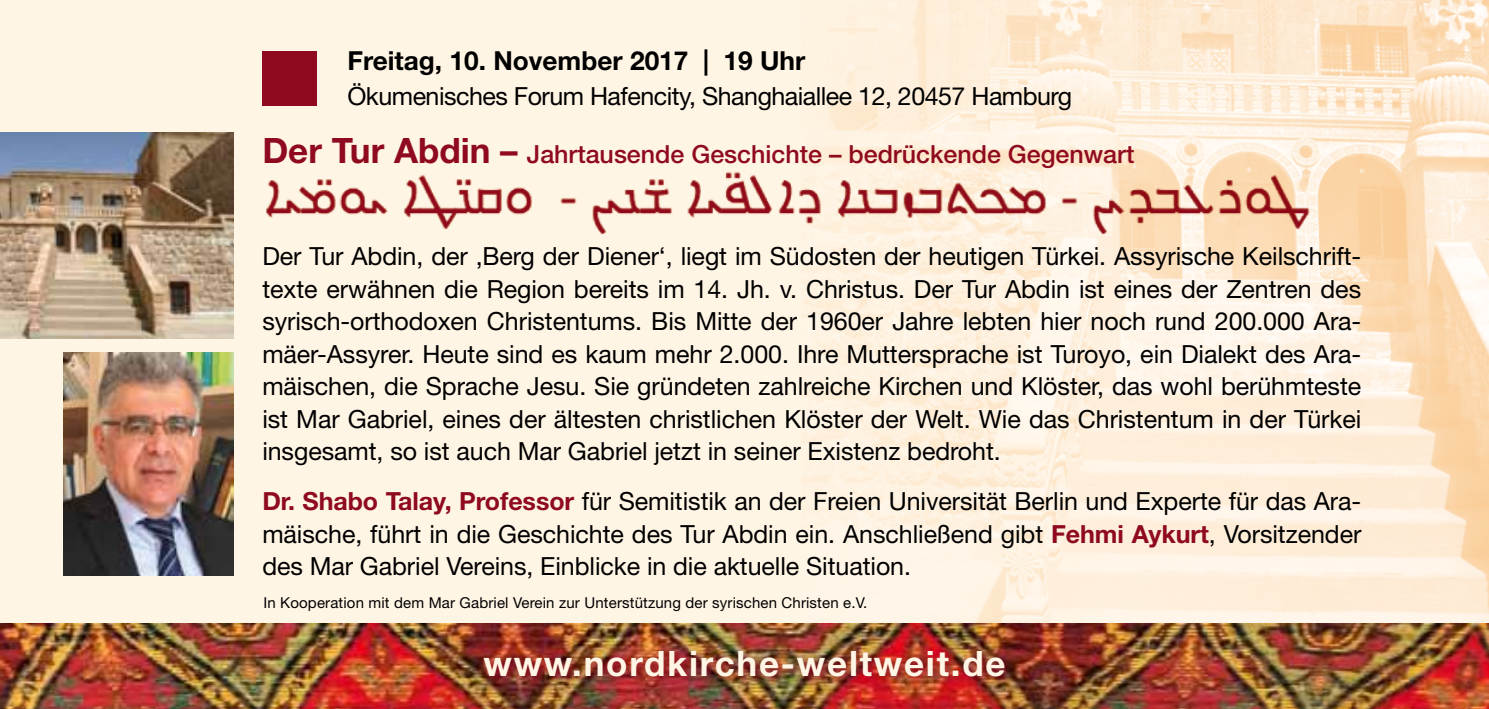
<style>
.page{position:relative;width:1489px;height:709px;background:#fff}
.page>*{position:absolute;margin:0;border:0;box-sizing:border-box;transform-origin:0 0}
.t1{font:700 35px "Helvetica Neue LT Std";letter-spacing:.05em;color:#fff5e5}
.t2{font:700 26.25px "Helvetica Neue LT Std";color:#000}
.t3{font:25px/32.5px "Helvetica Neue LT Std";letter-spacing:-.005em;color:#000;text-align:justify}
.t4{font:500 25px "Helvetica Neue LT Std";color:#8f0a1f}
.t5{font:15px "Helvetica Neue LT Std";letter-spacing:.01em;color:#000}
.s1{font-weight:700;font-size:35px}
.s2{font-weight:700;color:#8f0a1f}
</style>
<div class="page">
<div style="left:0;top:0;width:1488px;height:627px;background:#fff5e5"></div>
<img style="left:801px;top:1px;width:687px;height:623px">
<hr style="left:0;top:0;width:1488px;height:1px;background:#feebcb">
<img style="left:0;top:624px;width:1488px;height:85px">
<img style="left:480px;top:647px;width:534px;height:39px">
<div style="left:262px;top:51px;width:55px;height:55px;background:#8f0a1f"></div>
<img style="left:64px;top:353px;width:169px;height:222px">
<img style="left:0;top:133px;width:234px;height:205px">
<img style="left:266px;top:167px;width:1050px;height:73px">
<p class="t2" style="left:347px;top:45px;width:459px">Freitag, 10. November 2017 | 19 Uhr</p>
<p class="t3" style="left:347px;top:80px;width:726px">Ökumenisches Forum Hafencity, Shanghaiallee 12, 20457 Hamburg</p>
<p class="t4" style="left:262px;top:139px;width:873px"><span class="s1">Der Tur Abdin –</span> Jahrtausende Geschichte – bedrückende Gegenwart</p>
<p class="t3" style="left:262px;top:240px;width:1100px">Der Tur Abdin, der ‚Berg der Diener‘, liegt im Südosten der heutigen Türkei. Assyrische Keilschrift&shy;texte erwähnen die Region bereits im 14. Jh. v. Christus. Der Tur Abdin ist eines der Zentren des syrisch-orthodoxen Christentums. Bis Mitte der 1960er Jahre lebten hier noch rund 200.000 Ara&shy;mäer-Assyrer. Heute sind es kaum mehr 2.000. Ihre Muttersprache ist Turoyo, ein Dialekt des Ara&shy;mäischen, die Sprache Jesu. Sie gründeten zahlreiche Kirchen und Klöster, das wohl berühmteste ist Mar Gabriel, eines der ältesten christlichen Klöster der Welt. Wie das Christentum in der Türkei insgesamt, so ist auch Mar Gabriel jetzt in seiner Existenz bedroht.</p>
<p class="t3" style="left:262px;top:485px;width:1100px"><span class="s2">Dr. Shabo Talay, Professor</span> für Semitistik an der Freien Universität Berlin und Experte für das Ara&shy;mäische, führt in die Geschichte des Tur Abdin ein. Anschließend gibt <span class="s2">Fehmi Aykurt</span>, Vorsitzender des Mar Gabriel Vereins, Einblicke in die aktuelle Situation.</p>
<p class="t5" style="left:263px;top:593px;width:605px">In Kooperation mit dem Mar Gabriel Verein zur Unterstützung der syrischen Christen e.V.</p>
<h1 class="t1" style="left:483px;top:641px;width:523px">www.nordkirche-weltweit.de</h1>
</div>
